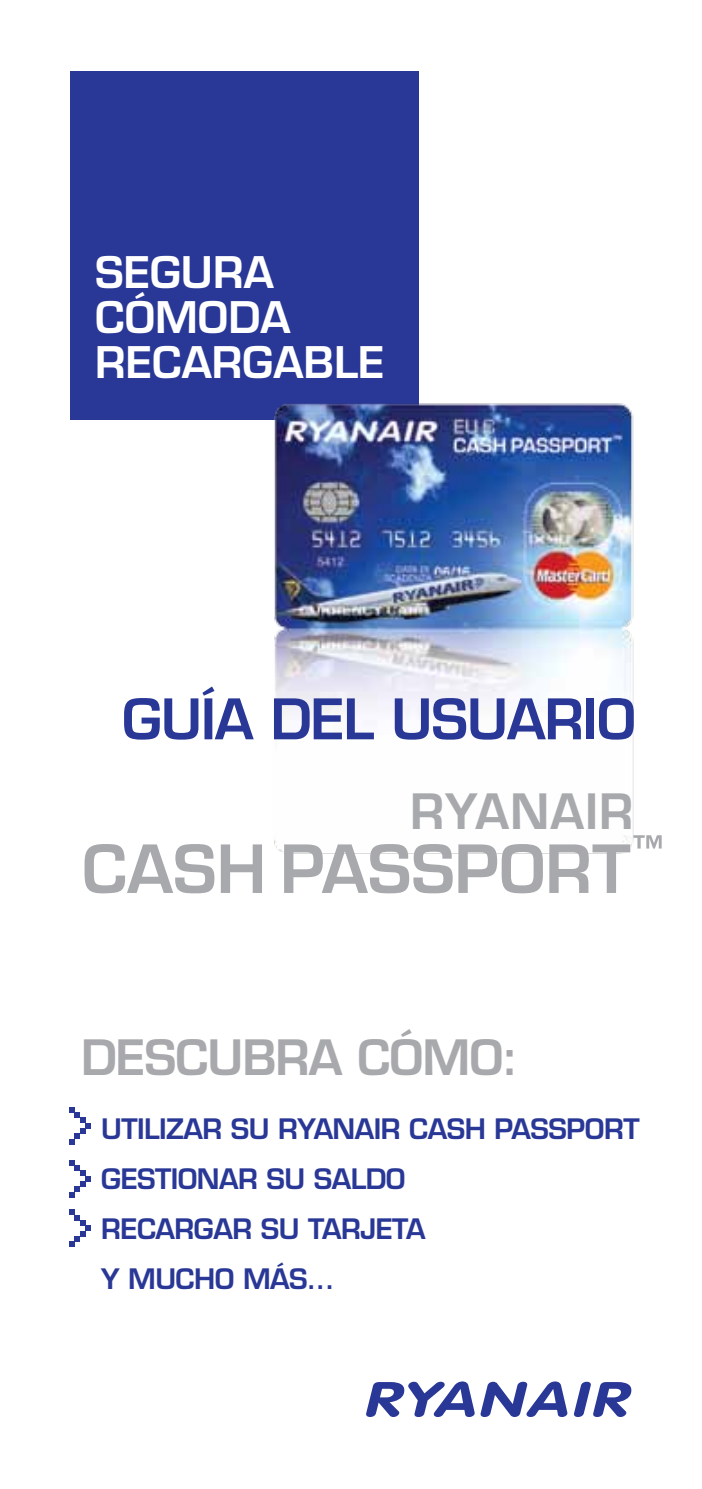
<style>
.page{position:relative;width:702px;height:1489px;background:#fff}
.page>*{position:absolute;margin:0;border:0;box-sizing:border-box;transform-origin:0 0}
.t1{font:600 54.5px "Eurostile LT Std";letter-spacing:-.02em;color:#293896}
.t2{font:600 47.5px "Eurostile LT Std";letter-spacing:.02em;color:#a7a9ac}
.t3{font:600 42.5px/45px "Eurostile LT Std";color:#fff}
.t4{font:600 27.5px/50px "Eurostile LT Std";letter-spacing:-.02em;color:#293896}
</style>
<div class="page">
<svg style="left:366px;top:1381px;width:108px;height:35px"></svg>
<svg style="left:480px;top:1381px;width:87px;height:35px"></svg>
<svg style="left:574px;top:1381px;width:58px;height:35px"></svg>
<div style="left:70px;top:71px;width:348px;height:348px;background:#293896"></div>
<img style="left:263px;top:389px;width:399px;height:505px">
<svg style="left:69px;top:1107px;width:22px;height:37px"></svg>
<svg style="left:69px;top:1160px;width:22px;height:37px"></svg>
<svg style="left:69px;top:1209px;width:22px;height:37px"></svg>
<svg style="left:221px;top:844px;width:41px;height:48px"></svg>
<svg style="left:85px;top:844px;width:129px;height:50px"></svg>
<svg style="left:284px;top:844px;width:168px;height:49px"></svg>
<svg style="left:458px;top:844px;width:85px;height:49px"></svg>
<svg style="left:549px;top:835px;width:112px;height:57px"></svg>
<h3 class="t3" style="left:95px;top:249px;width:291px">SEGURA<br>CÓMODA<br>RECARGABLE</h3>
<h1 class="t1" style="left:122px;top:685px;width:515px">GUÍA DEL USUARIO</h1>
<h2 class="t2" style="left:410px;top:781px;width:225px">RYANAIR</h2>
<h2 class="t2" style="left:81px;top:1028px;width:68px">DESCUBRA</h2>
<h2 class="t2" style="left:357px;top:1028px;width:37px">CÓMO</h2>
<h2 class="t2" style="left:502px;top:1028px;width:18px">:</h2>
<p class="t4" style="left:101px;top:1104px;width:540px">UTILIZAR SU RYANAIR CASH PASSPORT<br>GESTIONAR SU SALDO<br>RECARGAR SU TARJETA<br>Y MUCHO MÁS...</p>
</div>
